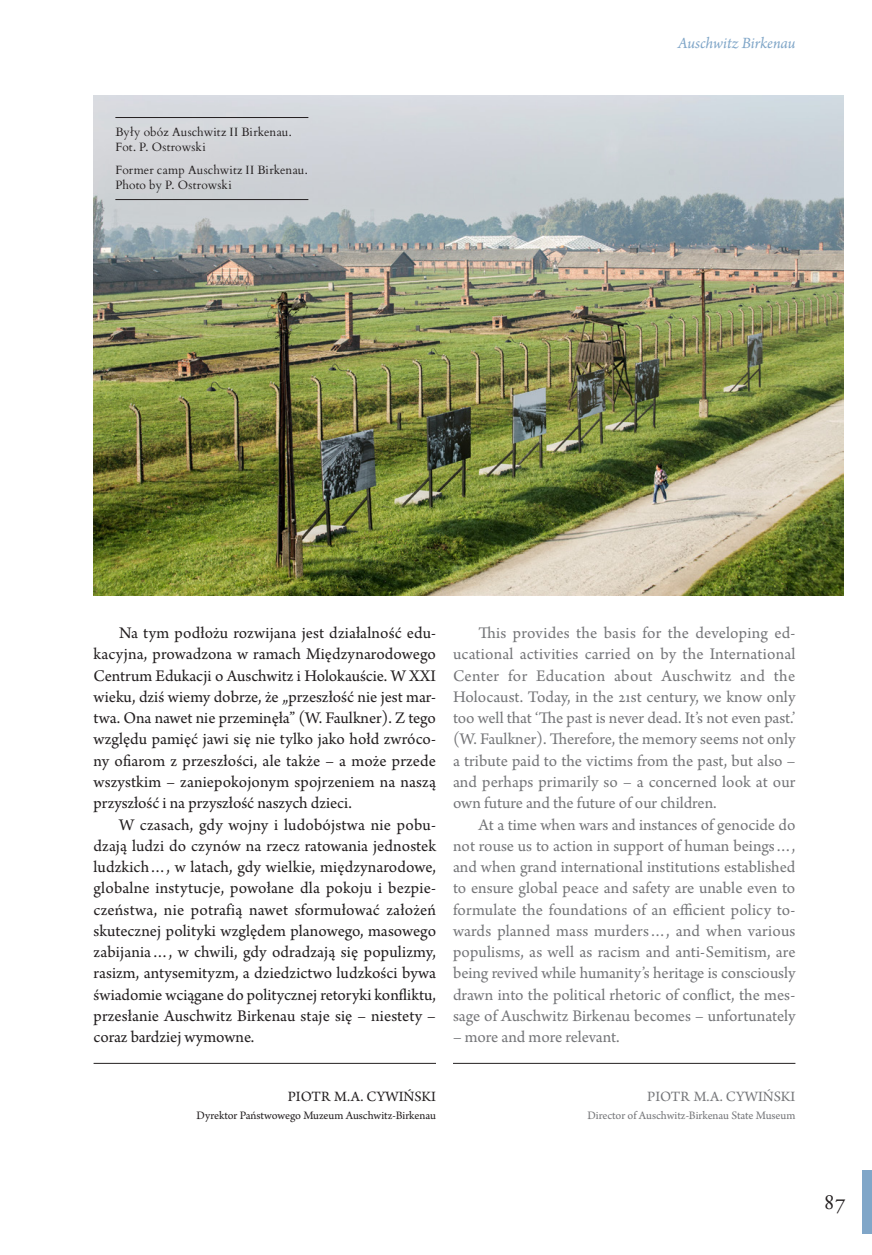
<style>
.page{position:relative;width:872px;height:1255px;background:#fff}
.page>*{position:absolute;margin:0;border:0;box-sizing:border-box;transform-origin:0 0}
.t1{font:22.5px "Adobe Garamond Pro";color:#231f20}
.t2{font:17.1px/21.3px "Arno Pro";color:#757679;text-align:justify}
.Styl_akapitowy_1{font:17.1px/21.3px "Arno Pro";color:#231f20;text-align:justify}
.t3{font:italic 16.5px "Arno Pro";color:#80a6c8}
.Styl_akapitowy_1-2{font:15px "Arno Pro";color:#757679}
.Styl_akapitowy_1-3{font:15px "Arno Pro";color:#231f20}
.Styl_akapitowy_3{font:12px/15px "Cardo";letter-spacing:.01em;color:#231f20}
.Styl_akapitowy_1-4{font:12px "Arno Pro";letter-spacing:-.005em;color:#231f20}
.Styl_akapitowy_1-5{font:12px "Arno Pro";letter-spacing:-.005em;color:#757679}
</style>
<div class="page">
<div style="left:862px;top:1170px;width:10px;height:63px;background:#80a6c8"></div>
<hr style="left:453px;top:1063px;width:342px;height:1px;background:#231f20">
<hr style="left:94px;top:1063px;width:342px;height:1px;background:#231f20">
<img style="left:94px;top:95px;width:749px;height:500px">
<hr style="left:115px;top:117px;width:193px;height:1px;background:#231f20">
<hr style="left:115px;top:199px;width:193px;height:1px;background:#231f20">
<p class="Styl_akapitowy_3" style="left:115px;top:123px;width:178px">Były obóz Auschwitz II Birkenau.<br>Fot. P. Ostrowski</p>
<p class="Styl_akapitowy_3" style="left:115px;top:162px;width:194px">Former camp Auschwitz II Birkenau.<br>Photo by P. Ostrowski</p>
<p class="t3" style="left:677px;top:34px;width:119px">Auschwitz Birkenau</p>
<p class="Styl_akapitowy_1" style="left:94px;top:623px;width:344px;text-indent:26px">Na tym podłożu rozwijana jest działalność edu&shy;kacyjna, prowadzona w ramach Międzynarodowego Centrum Edukacji o Auschwitz i Holokauście. W XXI wieku, dziś wiemy dobrze, że „przeszłość nie jest mar&shy;twa. Ona nawet nie przeminęła” (W. Faulkner). Z tego względu pamięć jawi się nie tylko jako hołd zwróco&shy;ny ofiarom z przeszłości, ale także – a może przede wszystkim – zaniepokojonym spojrzeniem na naszą przyszłość i na przyszłość naszych dzieci.</p>
<p class="Styl_akapitowy_1" style="left:94px;top:814px;width:344px;text-indent:26px">W czasach, gdy wojny i ludobójstwa nie pobu&shy;dzają ludzi do czynów na rzecz ratowania jednostek ludzkich…, w latach, gdy wielkie, międzynarodowe, globalne instytucje, powołane dla pokoju i bezpie&shy;czeństwa, nie potrafią nawet sformułować założeń skutecznej polityki względem planowego, masowego zabijania…, w chwili, gdy odradzają się populizmy, rasizm, antysemityzm, a dziedzictwo ludzkości bywa świadomie wciągane do politycznej retoryki konfliktu, przesłanie Auschwitz Birkenau staje się – niestety – coraz bardziej wymowne.</p>
<p class="t2" style="left:453px;top:623px;width:344px;text-indent:26px">This provides the basis for the developing ed&shy;ucational activities carried on by the International Center for Education about Auschwitz and the Holocaust. Today, in the 21st century, we know only too well that ‘The past is never dead. It’s not even past.’ (W. Faulkner). Therefore, the memory seems not only a tribute paid to the victims from the past, but also – and perhaps primarily so – a concerned look at our own future and the future of our children.</p>
<p class="t2" style="left:453px;top:814px;width:344px;text-indent:26px">At a time when wars and instances of genocide do not rouse us to action in support of human beings…, and when grand international institutions established to ensure global peace and safety are unable even to formulate the foundations of an efficient policy to&shy;wards planned mass murders…, and when various populisms, as well as racism and anti-Semitism, are being revived while humanity’s heritage is consciously drawn into the political rhetoric of conflict, the mes&shy;sage of Auschwitz Birkenau becomes – unfortunately</p>
<p class="t2" style="left:453px;top:1027px;width:168px">– more and more relevant.</p>
<p class="Styl_akapitowy_1-3" style="left:288px;top:1088px;width:150px">PIOTR M.A. CYWIŃSKI</p>
<p class="Styl_akapitowy_1-4" style="left:196px;top:1108px;width:241px">Dyrektor Państwowego Muzeum Auschwitz-Birkenau</p>
<p class="Styl_akapitowy_1-2" style="left:647px;top:1088px;width:150px">PIOTR M.A. CYWIŃSKI</p>
<p class="Styl_akapitowy_1-5" style="left:587px;top:1108px;width:209px">Director of Auschwitz-Birkenau State Museum</p>
<h1 class="t1" style="left:823px;top:1187px;width:24px">87</h1>
</div>
